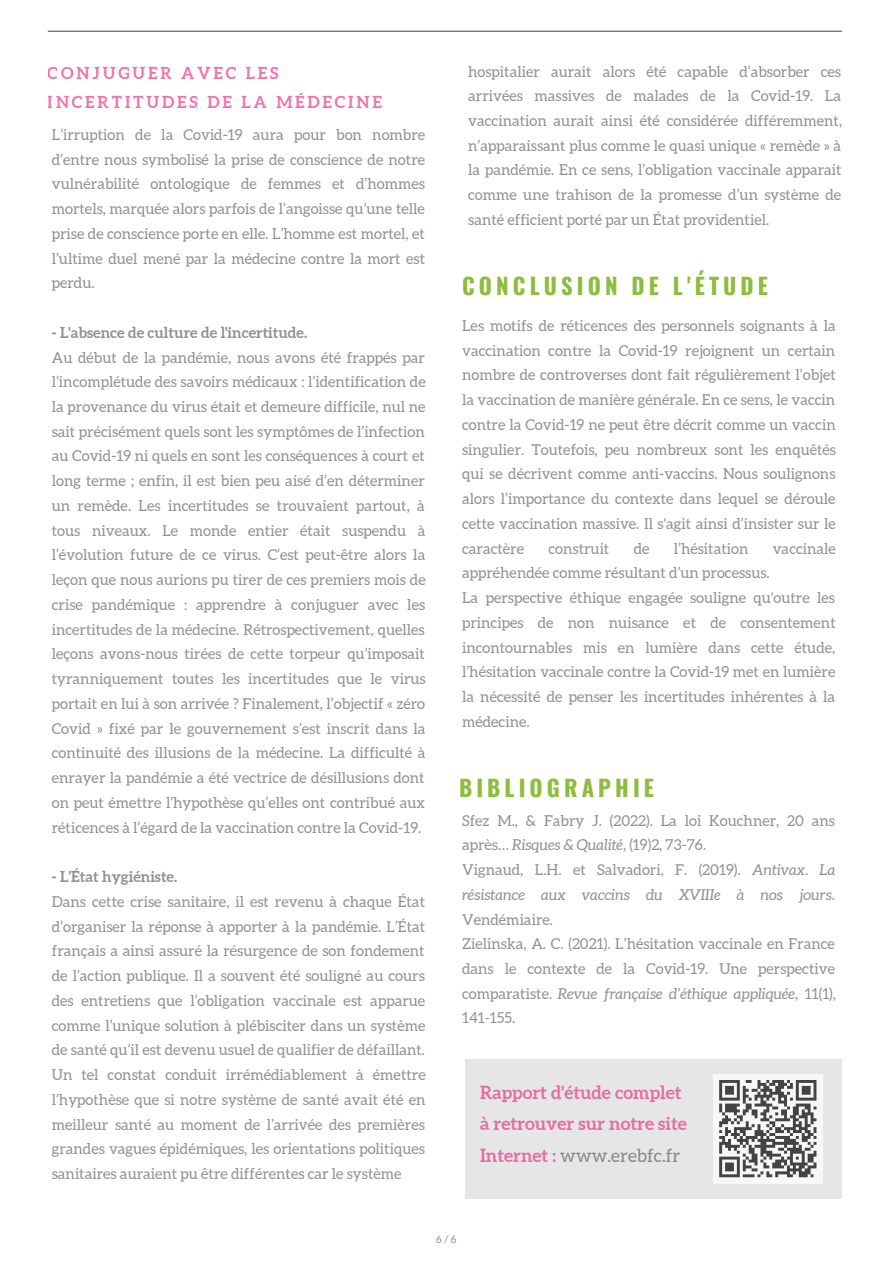
<style>
.page{position:relative;width:893px;height:1264px;background:#fff}
.page>*{position:absolute;margin:0;border:0;box-sizing:border-box;transform-origin:0 0}
.t1{font:700 22.5px "Oswald";letter-spacing:.185em;color:#8dbd3c}
.t2{font:700 18.15px/31.5px "Aleo";color:#e52a82}
.t3{font:700 16.5px/29.2px "Aleo";letter-spacing:.175em;color:#e52683}
.t4{font:15px/24.8px "Aleo";color:#545454;text-align:justify}
.t5{font:700 15px "Aleo";color:#545454}
.t6{font:10.5px "Aleo";color:#545454}
.s1{font-style:italic}
.s2{font-weight:400;color:#545454}
</style>
<div class="page">
<hr style="left:48px;top:31px;width:793px;height:1px;background:#545454">
<div style="left:465px;top:1059px;width:376px;height:139px;background:#e6e6e6"></div>
<div style="left:713px;top:1074px;width:109px;height:109px;background:#f7f7f7"></div>
<svg style="left:719px;top:1080px;width:98px;height:98px"></svg>
<p class="t3" style="left:48px;top:58px;width:335px">CONJUGUER AVEC LES<br>INCERTITUDES DE LA MÉDECINE</p>
<p class="t4" style="left:52px;top:122px;width:375px">L’irruption de la Covid-19 aura pour bon nombre d’entre nous symbolisé la prise de conscience de notre vulnérabilité ontologique de femmes et d’hommes mortels, marquée alors parfois de l’angoisse qu’une telle prise de conscience porte en elle. L’homme est mortel, et l’ultime duel mené par la médecine contre la mort est perdu.</p>
<p class="t5" style="left:52px;top:324px;width:257px">- L'absence de culture de l'incertitude.</p>
<p class="t4" style="left:52px;top:345px;width:375px">Au début de la pandémie, nous avons été frappés par l’incomplétude des savoirs médicaux : l’identification de la provenance du virus était et demeure difficile, nul ne sait précisément quels sont les symptômes de l’infection au Covid-19 ni quels en sont les conséquences à court et long terme ; enfin, il est bien peu aisé d’en déterminer un remède. Les incertitudes se trouvaient partout, à tous niveaux. Le monde entier était suspendu à l’évolution future de ce virus. C’est peut-être alors la leçon que nous aurions pu tirer de ces premiers mois de crise pandémique : apprendre à conjuguer avec les incertitudes de la médecine. Rétrospectivement, quelles leçons avons-nous tirées de cette torpeur qu’imposait tyranniquement toutes les incertitudes que le virus portait en lui à son arrivée ? Finalement, l’objectif « zéro Covid » fixé par le gouvernement s’est inscrit dans la continuité des illusions de la médecine. La difficulté à enrayer la pandémie a été vectrice de désillusions dont on peut émettre l’hypothèse qu’elles ont contribué aux réticences à l’égard de la vaccination contre la Covid-19.</p>
<p class="t5" style="left:52px;top:868px;width:127px">- L’État hygiéniste.</p>
<p class="t4" style="left:52px;top:889px;width:375px">Dans cette crise sanitaire, il est revenu à chaque État d’organiser la réponse à apporter à la pandémie. L’État français a ainsi assuré la résurgence de son fondement de l’action publique. Il a souvent été souligné au cours des entretiens que l’obligation vaccinale est apparue comme l’unique solution à plébisciter dans un système de santé qu’il est devenu usuel de qualifier de défaillant.<br>Un tel constat conduit irrémédiablement à émettre l’hypothèse que si notre système de santé avait été en meilleur santé au moment de l’arrivée des premières grandes vagues épidémiques, les orientations politiques sanitaires auraient pu être différentes car le système</p>
<p class="t4" style="left:468px;top:59px;width:375px">hospitalier aurait alors été capable d’absorber ces arrivées massives de malades de la Covid-19. La vaccination aurait ainsi été considérée différemment, n’apparaissant plus comme le quasi unique « remède » à la pandémie. En ce sens, l’obligation vaccinale apparait comme une trahison de la promesse d’un système de santé efficient porté par un État providentiel.</p>
<h1 class="t1" style="left:462px;top:268px;width:307px">CONCLUSION DE L'ÉTUDE</h1>
<p class="t4" style="left:462px;top:313px;width:375px">Les motifs de réticences des personnels soignants à la vaccination contre la Covid-19 rejoignent un certain nombre de controverses dont fait régulièrement l’objet la vaccination de manière générale. En ce sens, le vaccin contre la Covid-19 ne peut être décrit comme un vaccin singulier. Toutefois, peu nombreux sont les enquêtés qui se décrivent comme anti-vaccins. Nous soulignons alors l’importance du contexte dans lequel se déroule cette vaccination massive. Il s'agit ainsi d’insister sur le caractère</p>
<p class="t4" style="left:548px;top:536px;width:62px">construit</p>
<p class="t4" style="left:633px;top:536px;width:17px">de</p>
<p class="t4" style="left:673px;top:536px;width:76px">l’hésitation</p>
<p class="t4" style="left:772px;top:536px;width:65px">vaccinale</p>
<p class="t4" style="left:462px;top:560px;width:375px;text-align:left">appréhendée comme résultant d’un processus.<br>La perspective éthique engagée souligne qu'outre les principes de non nuisance et de consentement incontournables mis en lumière dans cette étude, l’hésitation vaccinale contre la Covid-19 met en lumière la nécessité de penser les incertitudes inhérentes à la médecine.</p>
<h1 class="t1" style="left:459px;top:770px;width:196px">BIBLIOGRAPHIE</h1>
<p class="t4" style="left:462px;top:807px;width:375px;text-align:left">Sfez M., &amp; Fabry J. (2022). La loi Kouchner, 20 ans après… <span class="s1">Risques &amp; Qualité</span>, (19)2, 73-76.<br>Vignaud, L.H. et Salvadori, F. (2019). <span class="s1">Antivax. La résistance aux vaccins du XVIIIe à nos jours</span>.<br>Vendémiaire.<br>Zielinska, A. C. (2021). L’hésitation vaccinale en France dans le contexte de la Covid-19. Une perspective comparatiste. <span class="s1">Revue française d’éthique appliquée</span>, 11(1), 141‑155.</p>
<p class="t2" style="left:480px;top:1076px;width:208px">Rapport d'étude complet à retrouver sur notre site<br>Internet : <span class="s2">www.erebfc.fr</span></p>
<p class="t6" style="left:436px;top:1233px;width:22px">6 / 6</p>
</div>
